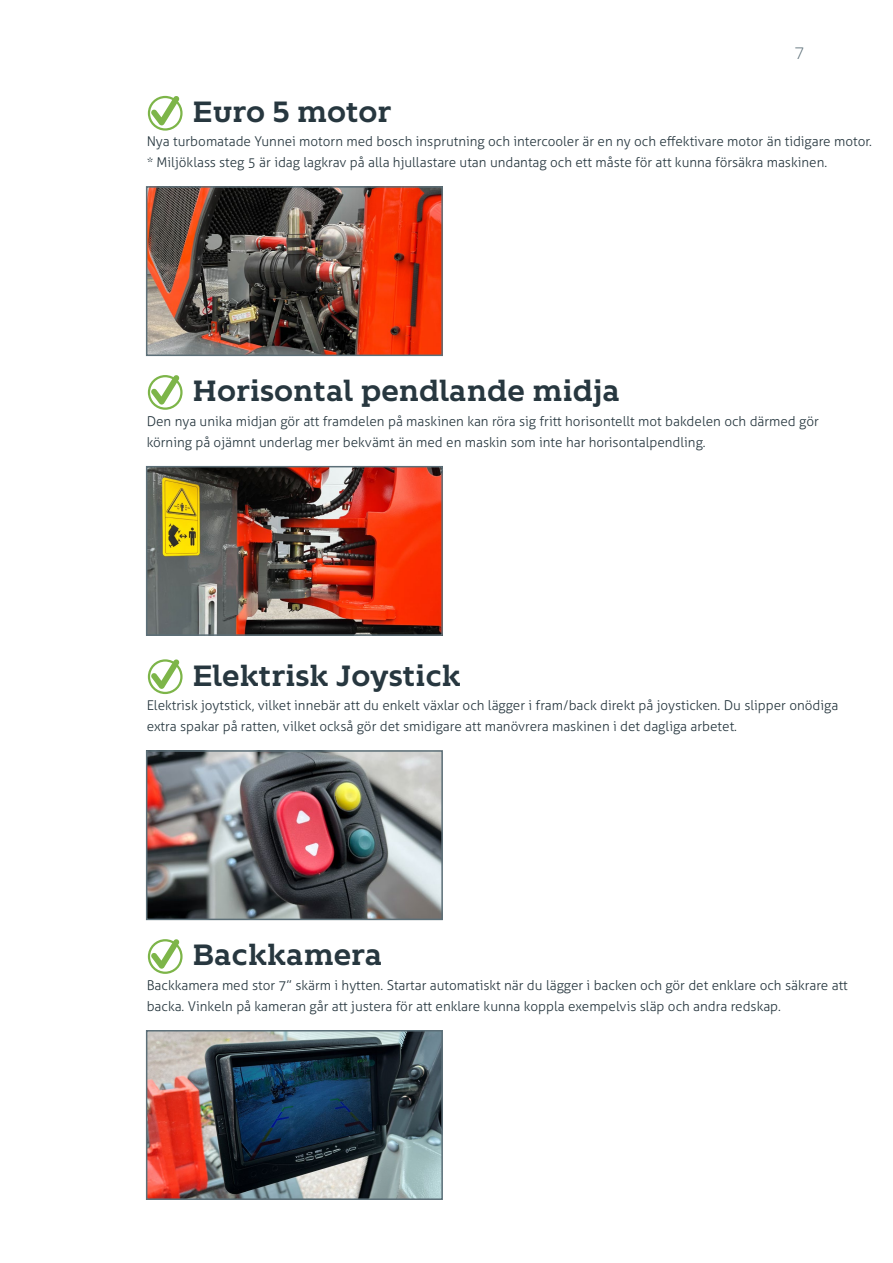
<style>
.page{position:relative;width:893px;height:1263px;background:#fff}
.page>*{position:absolute;margin:0;border:0;box-sizing:border-box;transform-origin:0 0}
.t1{font:84px "Entypo";color:#7db549}
.Header_small{font:700 29.25px "Kontrapunkt Bob";color:#27373f}
.Website_address___page_no{font:300 16.5px "Kontrapunkt Bob";color:#5c6f78}
.Text{font:300 13.5px/21px "Aller";color:#27373f}
</style>
<div class="page">
<img style="left:149px;top:189px;width:291px;height:164px">
<div style="left:146px;top:186px;width:297px;height:170px;border:2px solid #5c6f78"></div>
<img style="left:149px;top:469px;width:291px;height:164px">
<div style="left:146px;top:466px;width:297px;height:170px;border:2px solid #5c6f78"></div>
<div style="left:147px;top:370px;width:34px;height:35px;border:2px solid #fff;border-radius:50%"></div>
<div style="left:147px;top:90px;width:34px;height:35px;border:2px solid #fff;border-radius:50%"></div>
<img style="left:149px;top:753px;width:291px;height:164px">
<div style="left:146px;top:750px;width:297px;height:170px;border:2px solid #5c6f78"></div>
<img style="left:149px;top:1033px;width:291px;height:164px">
<div style="left:146px;top:1030px;width:297px;height:170px;border:2px solid #5c6f78"></div>
<div style="left:147px;top:934px;width:34px;height:35px;border:2px solid #fff;border-radius:50%"></div>
<div style="left:147px;top:654px;width:34px;height:35px;border:2px solid #fff;border-radius:50%"></div>
<div style="left:148px;top:96px;width:35px;height:35px;border:2px solid #7db549;border-radius:50%"></div>
<div style="left:148px;top:375px;width:35px;height:35px;border:2px solid #7db549;border-radius:50%"></div>
<div style="left:148px;top:659px;width:35px;height:35px;border:2px solid #7db549;border-radius:50%"></div>
<div style="left:148px;top:939px;width:35px;height:35px;border:2px solid #7db549;border-radius:50%"></div>
<p class="t1" style="left:147px;top:54px;width:38px">W</p>
<p class="Header_small" style="left:193px;top:95px;width:200px">Euro 5 motor</p>
<p class="Website_address___page_no" style="left:795px;top:44px;width:11px">7</p>
<p class="Text" style="left:147px;top:131px;width:727px">Nya turbomatade Yunnei motorn med bosch insprutning och intercooler är en ny och effektivare motor än tidigare motor. * Miljöklass steg 5 är idag lagkrav på alla hjullastare utan undantag och ett måste för att kunna försäkra maskinen.</p>
<p class="t1" style="left:147px;top:333px;width:38px">W</p>
<p class="Header_small" style="left:193px;top:374px;width:429px">Horisontal pendlande midja</p>
<p class="Text" style="left:147px;top:411px;width:674px">Den nya unika midjan gör att framdelen på maskinen kan röra sig fritt horisontellt mot bakdelen och därmed gör körning på ojämnt underlag mer bekvämt än med en maskin som inte har horisontalpendling.</p>
<p class="t1" style="left:147px;top:617px;width:38px">W</p>
<p class="Header_small" style="left:193px;top:659px;width:270px">Elektrisk Joystick</p>
<p class="Text" style="left:147px;top:695px;width:693px">Elektrisk joytstick, vilket innebär att du enkelt växlar och lägger i fram/back direkt på joysticken. Du slipper onödiga extra spakar på ratten, vilket också gör det smidigare att manövrera maskinen i det dagliga arbetet.</p>
<p class="t1" style="left:147px;top:897px;width:38px">W</p>
<p class="Header_small" style="left:193px;top:938px;width:191px">Backkamera</p>
<p class="Text" style="left:147px;top:974px;width:703px">Backkamera med stor 7” skärm i hytten. Startar automatiskt när du lägger i backen och gör det enklare och säkrare att backa. Vinkeln på kameran går att justera för att enklare kunna koppla exempelvis släp och andra redskap.</p>
</div>
